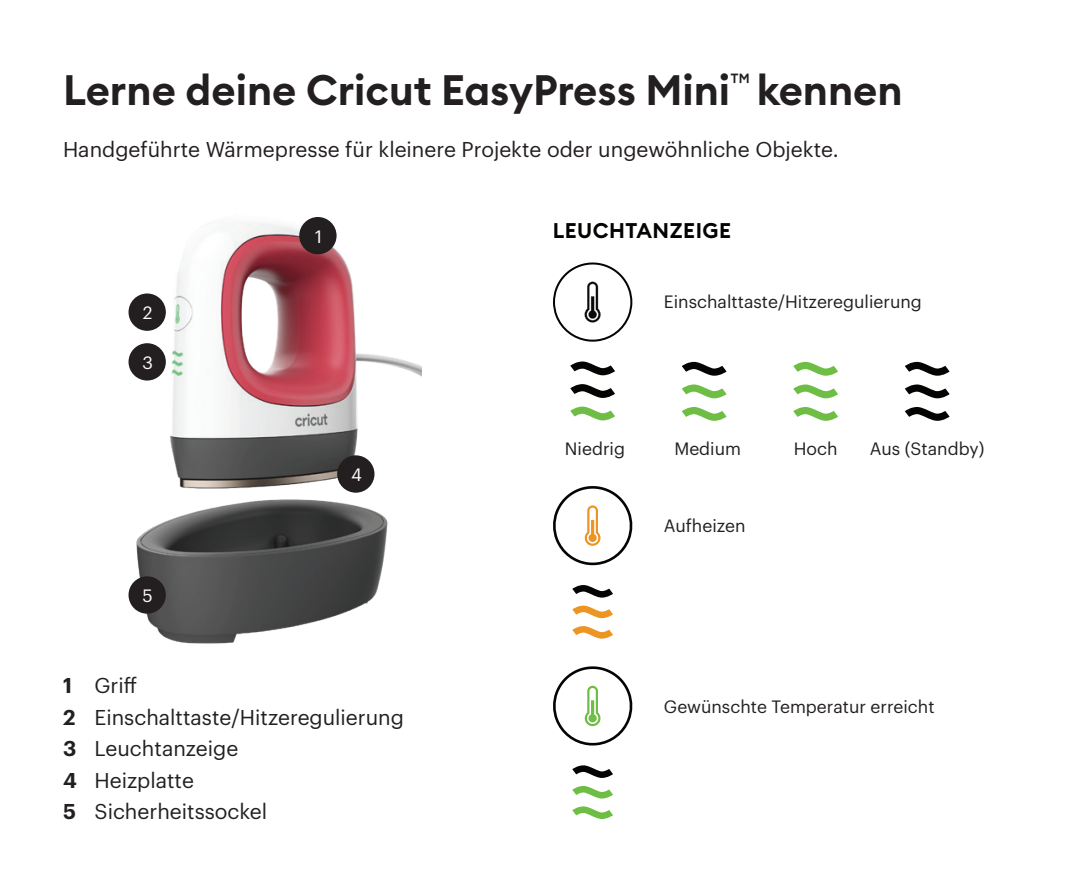
<style>
.page{position:relative;width:1071px;height:882px;background:#fff}
.page>*{position:absolute;margin:0;border:0;box-sizing:border-box;transform-origin:0 0}
.t1{font:600 42px "Euclid Circular B";color:#231f20}
.t2{font:21px/31.5px "Graphik";color:#231f20}
.t3{font:600 21px "Euclid Circular B";letter-spacing:.025em;color:#040503}
.t4{font:17.5px "Graphik";color:#231f20}
.t5{font:17.5px "Graphik";color:#fff}
.s1{font-weight:600}
</style>
<div class="page">
<svg style="left:553px;top:262px;width:79px;height:80px"></svg>
<svg style="left:570px;top:362px;width:45px;height:13px"></svg>
<svg style="left:570px;top:384px;width:45px;height:14px"></svg>
<svg style="left:570px;top:407px;width:45px;height:13px"></svg>
<svg style="left:682px;top:362px;width:45px;height:14px"></svg>
<svg style="left:682px;top:385px;width:45px;height:13px"></svg>
<svg style="left:682px;top:407px;width:45px;height:14px"></svg>
<svg style="left:905px;top:362px;width:45px;height:14px"></svg>
<svg style="left:905px;top:385px;width:45px;height:13px"></svg>
<svg style="left:905px;top:407px;width:45px;height:14px"></svg>
<svg style="left:793px;top:362px;width:45px;height:14px"></svg>
<svg style="left:793px;top:385px;width:45px;height:13px"></svg>
<svg style="left:793px;top:407px;width:45px;height:14px"></svg>
<svg style="left:572px;top:585px;width:41px;height:13px"></svg>
<svg style="left:572px;top:606px;width:41px;height:12px"></svg>
<svg style="left:572px;top:626px;width:41px;height:13px"></svg>
<svg style="left:553px;top:486px;width:79px;height:80px"></svg>
<svg style="left:572px;top:765px;width:41px;height:13px"></svg>
<svg style="left:572px;top:786px;width:41px;height:13px"></svg>
<svg style="left:572px;top:806px;width:41px;height:13px"></svg>
<svg style="left:553px;top:666px;width:79px;height:80px"></svg>
<img style="left:128px;top:217px;width:293px;height:427px">
<div style="left:299px;top:217px;width:38px;height:37px;background:#231f20;border-radius:50%"></div>
<div style="left:337px;top:455px;width:37px;height:38px;background:#231f20;border-radius:50%"></div>
<div style="left:129px;top:293px;width:37px;height:38px;background:#231f20;border-radius:50%"></div>
<div style="left:129px;top:343px;width:37px;height:38px;background:#231f20;border-radius:50%"></div>
<div style="left:129px;top:576px;width:37px;height:38px;background:#231f20;border-radius:50%"></div>
<h1 class="t1" style="left:63px;top:63px;width:841px">Lerne deine Cricut EasyPress Mini<sup>™</sup> kennen</h1>
<p class="t2" style="left:63px;top:131px;width:777px">Handgeführte Wärmepresse für kleinere Projekte oder ungewöhnliche Objekte.</p>
<p class="t5" style="left:143px;top:300px;width:11px">2</p>
<p class="t5" style="left:142px;top:350px;width:12px">3</p>
<p class="t5" style="left:143px;top:583px;width:12px">5</p>
<p class="t5" style="left:315px;top:223px;width:8px">1</p>
<p class="t5" style="left:351px;top:462px;width:12px">4</p>
<p class="t2" style="left:63px;top:668px;width:343px"><span class="s1">1</span> Griff<br><span class="s1">2</span> Einschalttaste/Hitzeregulierung<br><span class="s1">3</span> Leuchtanzeige<br><span class="s1">4</span> Heizplatte<br><span class="s1">5</span> Sicherheitssockel</p>
<p class="t3" style="left:553px;top:217px;width:180px">LEUCHTANZEIGE</p>
<p class="t4" style="left:664px;top:288px;width:259px">Einschalttaste/Hitzeregulierung</p>
<p class="t4" style="left:565px;top:435px;width:62px">Niedrig</p>
<p class="t4" style="left:674px;top:436px;width:68px">Medium</p>
<p class="t4" style="left:794px;top:436px;width:45px">Hoch</p>
<p class="t4" style="left:870px;top:436px;width:116px">Aus (Standby)</p>
<p class="t4" style="left:664px;top:513px;width:83px">Aufheizen</p>
<p class="t4" style="left:664px;top:694px;width:272px">Gewünschte Temperatur erreicht</p>
</div>
